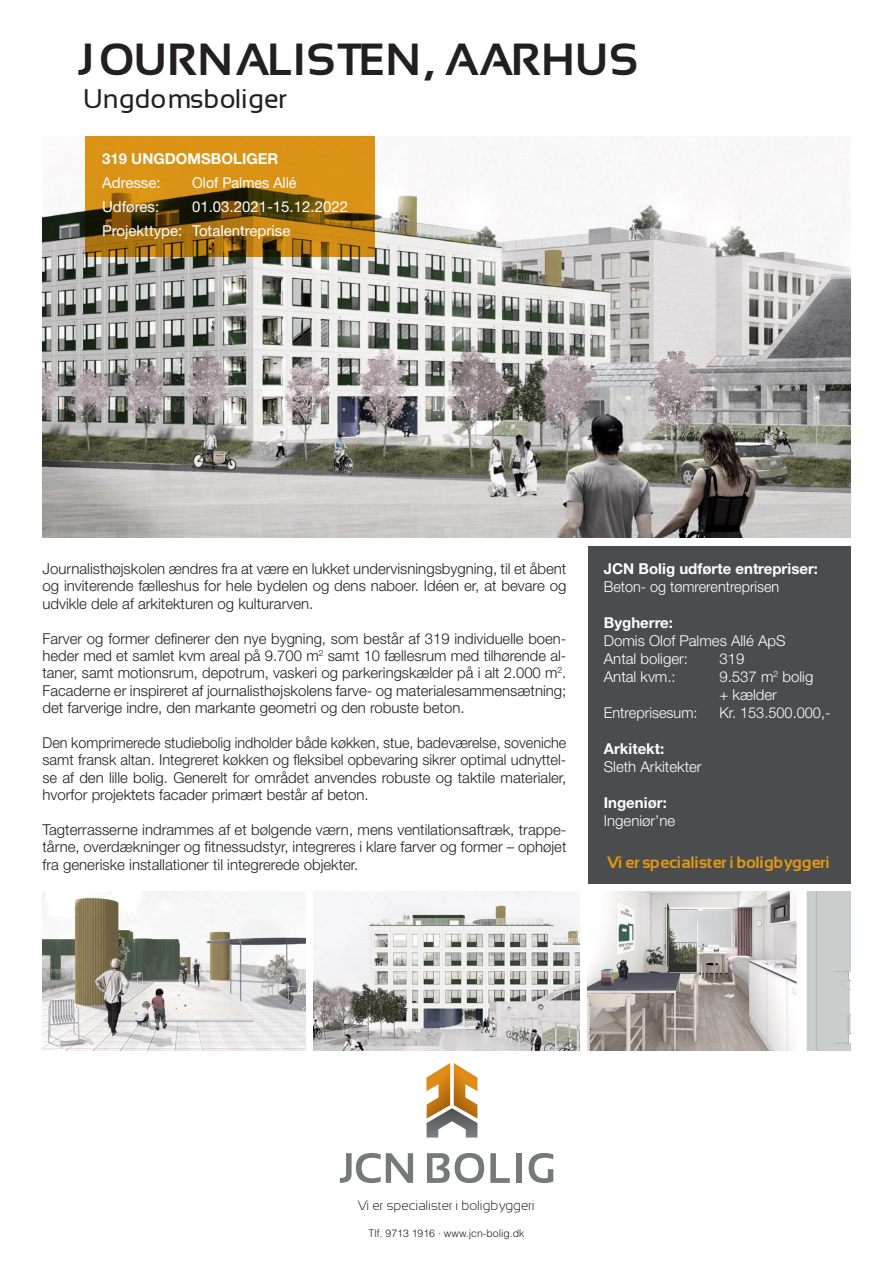
<style>
.page{position:relative;width:893px;height:1263px;background:#fff}
.page>*{position:absolute;margin:0;border:0;box-sizing:border-box;transform-origin:0 0}
.t1{font:700 45px "Sansation";color:#231f20}
.t2{font:27px "Sansation";color:#231f20}
.t3{font:700 16.5px "Sansation";color:#df9717}
.t4{font:300 15px/17.4px "Helvetica Neue LT Std";color:#231f20;text-align:justify}
.t5{font:300 15px/17.4px "Helvetica Neue LT Std";color:#231f20;text-align:justify;scale:.96 1}
.t6{font:300 15px "Helvetica Neue LT Std";color:#fff}
.t7{font:700 15px "Helvetica Neue LT Std";color:#fff}
.t8{font:15px "Helvetica Neue LT Std";color:#fff}
.t9{font:300 15px "Helvetica Neue LT Std";color:#fff;scale:.96 1}
.t10{font:15px "Helvetica Neue LT Std";color:#fff;scale:.95 1}
.t11{font:300 13.5px "Sansation";color:#231f20}
.t12{font:300 10.5px "Helvetica LT Std";color:#231f20}
</style>
<div class="page">
<div style="left:587px;top:546px;width:263px;height:337px;background:#4b4c4d"></div>
<img style="left:43px;top:136px;width:807px;height:402px">
<img style="left:43px;top:892px;width:262px;height:158px">
<img style="left:587px;top:892px;width:263px;height:158px">
<img style="left:314px;top:892px;width:265px;height:158px">
<svg style="left:85px;top:136px;width:289px;height:120px;background:#ae7611"></svg>
<svg style="left:426px;top:1063px;width:51px;height:74px"></svg>
<svg style="left:340px;top:1153px;width:73px;height:30px"></svg>
<svg style="left:427px;top:1153px;width:57px;height:30px"></svg>
<svg style="left:490px;top:1153px;width:20px;height:30px"></svg>
<div style="left:516px;top:1153px;width:6px;height:30px;background:#76787b"></div>
<svg style="left:529px;top:1153px;width:24px;height:30px"></svg>
<p class="t1" style="left:85px;top:34px;width:557px">JOURNALISTEN, AARHUS</p>
<p class="t2" style="left:85px;top:83px;width:206px">Ungdomsboliger</p>
<p class="t7" style="left:102px;top:149px;width:178px">319 UNGDOMSBOLIGER</p>
<p class="t8" style="left:102px;top:174px;width:60px">Adresse:</p>
<p class="t10" style="left:192px;top:174px;width:112px">Olof Palmes Allé</p>
<p class="t8" style="left:102px;top:198px;width:59px">Udføres:</p>
<p class="t8" style="left:192px;top:198px;width:157px">01.03.2021-15.12.2022</p>
<p class="t8" style="left:102px;top:222px;width:190px">Projekttype: Totalentreprise</p>
<p class="t4" style="left:43px;top:560px;width:525px">Journalisthøjskolen ændres fra at være en lukket undervisningsbygning, til et åbent og inviterende fælleshus for hele bydelen og dens naboer. Idéen er, at bevare og udvikle dele af arkitekturen og kulturarven.</p>
<p class="t4" style="left:43px;top:629px;width:525px">Farver og former definerer den nye bygning, som består af 319 individuelle boen&shy;heder med et samlet kvm areal på 9.700 m<sup>2</sup> samt 10 fællesrum med tilhørende al&shy;taner, samt motionsrum, depotrum, vaskeri og parkeringskælder på i alt 2.000 m<sup>2</sup>.<br>Facaderne er inspireret af journalisthøjskolens farve- og materialesammensætning; det farverige indre, den markante geometri og den robuste beton.</p>
<p class="t5" style="left:43px;top:734px;width:547px">Den komprimerede studiebolig indholder både køkken, stue, badeværelse, soveniche samt fransk altan. Integreret køkken og fleksibel opbevaring sikrer optimal udnyttel&shy;se af den lille bolig. Generelt for området anvendes robuste og taktile materialer, hvorfor projektets facader primært består af beton.</p>
<p class="t4" style="left:43px;top:821px;width:525px">Tagterrasserne indrammes af et bølgende værn, mens ventilationsaftræk, trappe&shy;tårne, overdækninger og fitnessudstyr, integreres i klare farver og former – ophøjet fra generiske installationer til integrerede objekter.</p>
<p class="t7" style="left:604px;top:559px;width:216px">JCN Bolig udførte entrepriser:</p>
<p class="t9" style="left:604px;top:577px;width:184px">Beton- og tømrerentreprisen</p>
<p class="t7" style="left:604px;top:613px;width:71px">Bygherre:</p>
<p class="t6" style="left:604px;top:631px;width:183px">Domis Olof Palmes Allé ApS</p>
<p class="t6" style="left:604px;top:649px;width:86px">Antal boliger:</p>
<p class="t6" style="left:719px;top:649px;width:27px">319</p>
<p class="t6" style="left:604px;top:667px;width:73px">Antal kvm.:</p>
<p class="t6" style="left:719px;top:667px;width:96px">9.537 m<sup>2</sup> bolig</p>
<p class="t6" style="left:719px;top:685px;width:59px">+ kælder</p>
<p class="t6" style="left:604px;top:703px;width:95px">Entreprisesum:</p>
<p class="t6" style="left:719px;top:703px;width:113px">Kr. 153.500.000,-</p>
<p class="t7" style="left:604px;top:739px;width:62px">Arkitekt:</p>
<p class="t6" style="left:604px;top:757px;width:99px">Sleth Arkitekter</p>
<p class="t7" style="left:604px;top:793px;width:65px">Ingeniør:</p>
<p class="t6" style="left:604px;top:811px;width:73px">Ingeniør’ne</p>
<p class="t3" style="left:607px;top:853px;width:225px">Vi er specialister i boligbyggeri</p>
<p class="t11" style="left:358px;top:1198px;width:179px">Vi er specialister i boligbyggeri</p>
<p class="t12" style="left:369px;top:1227px;width:157px">Tlf. 9713 1916 · www.jcn-bolig.dk</p>
</div>
